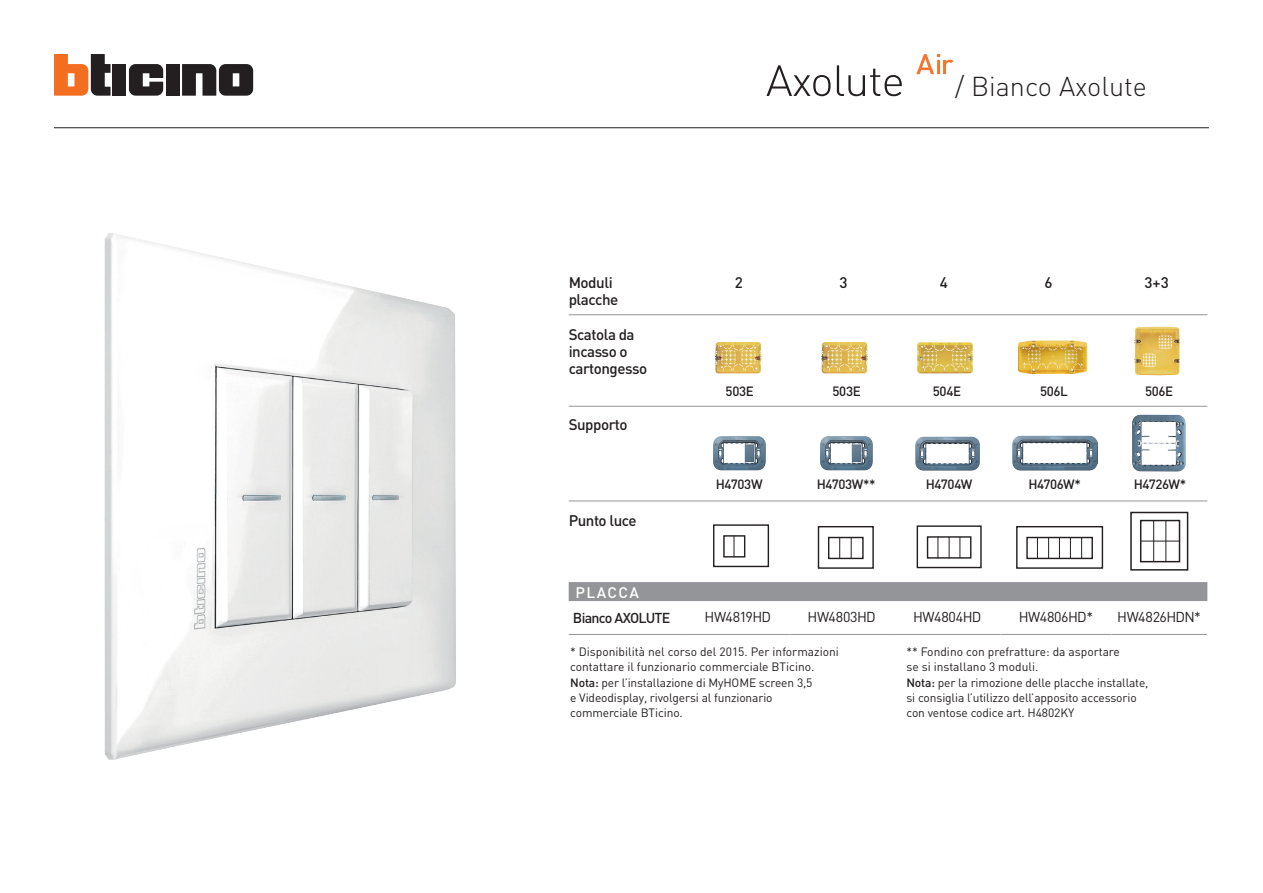
<style>
.page{position:relative;width:1263px;height:893px;background:#fff}
.page>*{position:absolute;margin:0;border:0;box-sizing:border-box;transform-origin:0 0}
.t1{font:300 27px "DIN";color:#231f20}
.Tabella_TITOLO{font:500 15.15px/17.1px "DIN";letter-spacing:-.03em;color:#231f20}
.E_CT_testo_tabelle_s{font:500 15.15px "DIN";color:#231f20}
.t2{font:500 15.15px "DIN";letter-spacing:.1em;color:#fff}
.PS__INDICIZZAZIONE_n{font:14.25px "DIN";letter-spacing:-.035em;color:#231f20}
.PS__INDICIZZAZIONE_t{font:500 14.25px "DIN";letter-spacing:-.05em;color:#231f20}
.PS__INDICIZZAZIONE_n-2{font:500 13.35px "DIN";letter-spacing:-.03em;color:#231f20}
.Tabella_TITOLO-2{font:12px/15px "DIN";letter-spacing:-.01em;color:#231f20}
.s1{font-weight:500}
</style>
<div class="page">
<img style="left:104px;top:233px;width:352px;height:527px">
<hr style="left:569px;top:314px;width:638px;height:1px;background:#939598">
<hr style="left:569px;top:406px;width:638px;height:1px;background:#939598">
<hr style="left:569px;top:500px;width:638px;height:1px;background:#939598">
<div style="left:569px;top:582px;width:638px;height:19px;background:#939598"></div>
<svg style="left:713px;top:524px;width:57px;height:44px"></svg>
<svg style="left:817px;top:526px;width:57px;height:43px"></svg>
<svg style="left:916px;top:525px;width:66px;height:44px"></svg>
<svg style="left:1016px;top:526px;width:88px;height:43px"></svg>
<img style="left:713px;top:436px;width:53px;height:35px">
<img style="left:820px;top:436px;width:53px;height:35px">
<img style="left:915px;top:436px;width:65px;height:35px">
<img style="left:1012px;top:435px;width:86px;height:36px">
<img style="left:1018px;top:340px;width:69px;height:34px">
<img style="left:821px;top:342px;width:47px;height:31px">
<img style="left:917px;top:342px;width:56px;height:31px">
<img style="left:715px;top:342px;width:46px;height:31px">
<hr style="left:569px;top:634px;width:113px;height:1px;background:#939598">
<hr style="left:682px;top:634px;width:107px;height:1px;background:#939598">
<hr style="left:789px;top:634px;width:105px;height:1px;background:#939598">
<hr style="left:894px;top:634px;width:106px;height:1px;background:#939598">
<hr style="left:1000px;top:634px;width:111px;height:1px;background:#939598">
<hr style="left:1111px;top:634px;width:96px;height:1px;background:#939598">
<img style="left:1134px;top:326px;width:46px;height:49px">
<svg style="left:1130px;top:511px;width:59px;height:60px"></svg>
<hr style="left:1153px;top:521px;width:1px;height:40px;background:#231f20">
<hr style="left:1165px;top:521px;width:1px;height:40px;background:#231f20">
<hr style="left:1141px;top:541px;width:38px;height:1px;background:#231f20">
<img style="left:1132px;top:415px;width:54px;height:56px">
<svg style="left:129px;top:64px;width:34px;height:32px"></svg>
<div style="left:166px;top:64px;width:14px;height:32px;background:#231f20"></div>
<div style="left:113px;top:64px;width:13px;height:32px;background:#231f20"></div>
<svg style="left:54px;top:54px;width:57px;height:42px"></svg>
<svg style="left:182px;top:64px;width:71px;height:32px;background:#484546"></svg>
<hr style="left:54px;top:127px;width:1155px;height:1px;background:#231f20">
<svg style="left:916px;top:54px;width:37px;height:20px"></svg>
<hr style="left:937px;top:60px;width:3px;height:14px;background:#f37731">
<svg style="left:766px;top:65px;width:64px;height:31px"></svg>
<svg style="left:837px;top:65px;width:65px;height:31px"></svg>
<p class="t1" style="left:955px;top:69px;width:193px">/ Bianco Axolute</p>
<p class="Tabella_TITOLO" style="left:569px;top:274px;width:51px">Moduli placche</p>
<p class="Tabella_TITOLO" style="left:569px;top:325px;width:67px">Scatola da</p>
<p class="Tabella_TITOLO" style="left:569px;top:342px;width:60px">incasso o</p>
<p class="Tabella_TITOLO" style="left:569px;top:359px;width:80px">cartongesso</p>
<p class="Tabella_TITOLO" style="left:569px;top:415px;width:60px">Supporto</p>
<p class="Tabella_TITOLO" style="left:569px;top:512px;width:69px">Punto luce</p>
<p class="t2" style="left:575px;top:583px;width:65px">PLACCA</p>
<p class="E_CT_testo_tabelle_s" style="left:735px;top:273px;width:10px">2</p>
<p class="E_CT_testo_tabelle_s" style="left:839px;top:273px;width:10px">3</p>
<p class="E_CT_testo_tabelle_s" style="left:940px;top:273px;width:10px">4</p>
<p class="E_CT_testo_tabelle_s" style="left:1044px;top:273px;width:10px">6</p>
<p class="E_CT_testo_tabelle_s" style="left:1144px;top:273px;width:26px">3+3</p>
<p class="PS__INDICIZZAZIONE_n-2" style="left:726px;top:382px;width:30px">503E</p>
<p class="PS__INDICIZZAZIONE_n-2" style="left:832px;top:382px;width:30px">503E</p>
<p class="PS__INDICIZZAZIONE_n-2" style="left:933px;top:382px;width:30px">504E</p>
<p class="PS__INDICIZZAZIONE_n-2" style="left:1040px;top:382px;width:29px">506L</p>
<p class="PS__INDICIZZAZIONE_n-2" style="left:1145px;top:382px;width:29px">506E</p>
<p class="PS__INDICIZZAZIONE_n-2" style="left:716px;top:475px;width:48px">H4703W</p>
<p class="PS__INDICIZZAZIONE_n-2" style="left:817px;top:475px;width:60px">H4703W**</p>
<p class="PS__INDICIZZAZIONE_n-2" style="left:926px;top:475px;width:48px">H4704W</p>
<p class="PS__INDICIZZAZIONE_n-2" style="left:1028px;top:475px;width:54px">H4706W*</p>
<p class="PS__INDICIZZAZIONE_n-2" style="left:1134px;top:475px;width:54px">H4726W*</p>
<p class="PS__INDICIZZAZIONE_t" style="left:573px;top:608px;width:99px">Bianco AXOLUTE</p>
<p class="PS__INDICIZZAZIONE_n" style="left:704px;top:608px;width:68px">HW4819HD</p>
<p class="PS__INDICIZZAZIONE_n" style="left:807px;top:608px;width:70px">HW4803HD</p>
<p class="PS__INDICIZZAZIONE_n" style="left:913px;top:608px;width:70px">HW4804HD</p>
<p class="PS__INDICIZZAZIONE_n" style="left:1019px;top:608px;width:76px">HW4806HD*</p>
<p class="PS__INDICIZZAZIONE_n" style="left:1117px;top:608px;width:85px">HW4826HDN*</p>
<p class="Tabella_TITOLO-2" style="left:570px;top:644px;width:270px">* Disponibilità nel corso del 2015. Per informazioni contattare il funzionario commerciale BTicino.</p>
<p class="Tabella_TITOLO-2" style="left:570px;top:675px;width:244px"><span class="s1">Nota:</span> per l’installazione di MyHOME screen 3,5</p>
<p class="Tabella_TITOLO-2" style="left:570px;top:690px;width:204px">e Videodisplay, rivolgersi al funzionario</p>
<p class="Tabella_TITOLO-2" style="left:570px;top:705px;width:114px">commerciale BTicino.</p>
<p class="Tabella_TITOLO-2" style="left:906px;top:644px;width:215px">** Fondino con prefratture: da asportare</p>
<p class="Tabella_TITOLO-2" style="left:906px;top:659px;width:133px">se si installano 3 moduli.</p>
<p class="Tabella_TITOLO-2" style="left:906px;top:675px;width:244px"><span class="s1">Nota:</span> per la rimozione delle placche installate,</p>
<p class="Tabella_TITOLO-2" style="left:906px;top:690px;width:232px">si consiglia l’utilizzo dell’apposito accessorio</p>
<p class="Tabella_TITOLO-2" style="left:906px;top:705px;width:169px">con ventose codice art. H4802KY</p>
</div>
